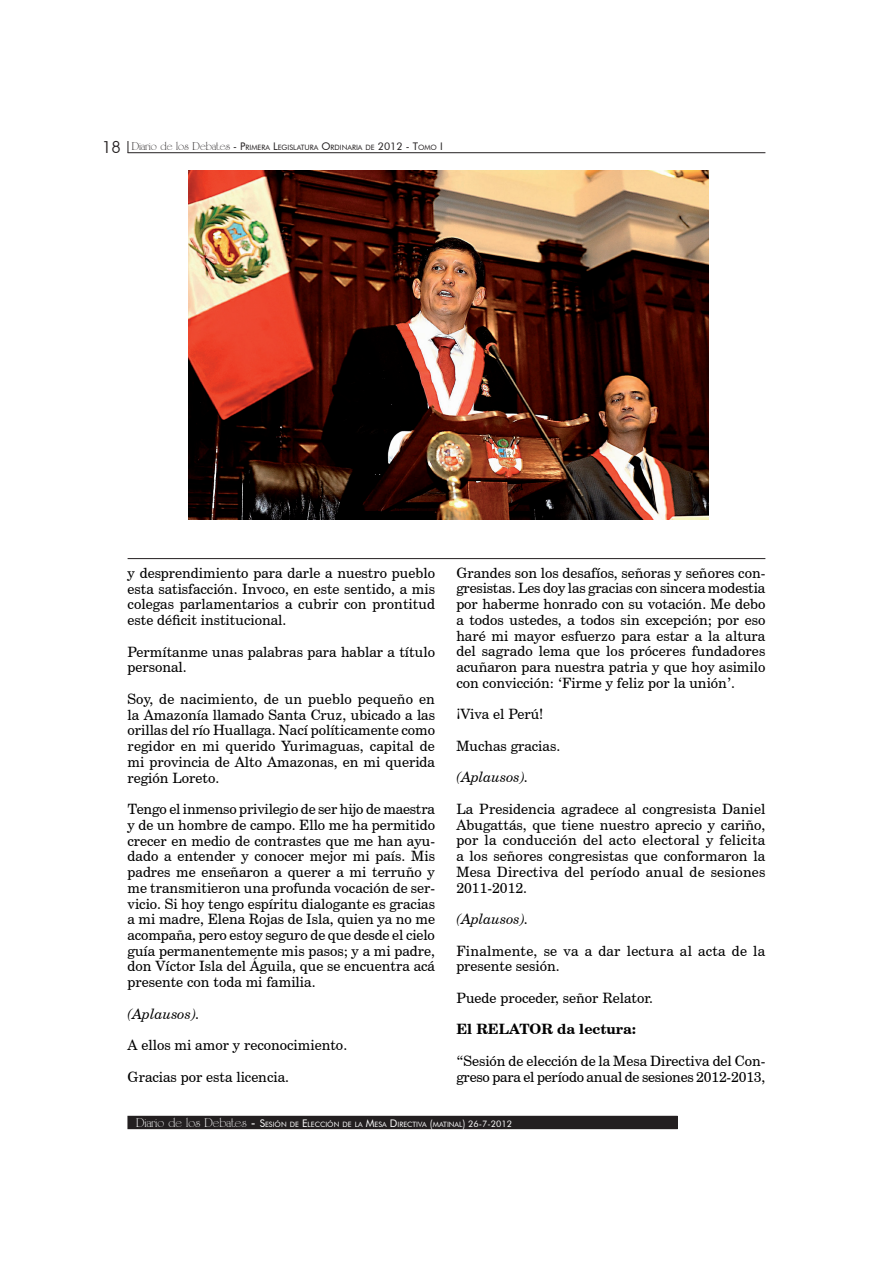
<style>
.page{position:relative;width:893px;height:1263px;background:#fff}
.page>*{position:absolute;margin:0;border:0;box-sizing:border-box;transform-origin:0 0}
.t1{font:16.5px "Avant Garde IT Cby BT";color:#231f20}
.t2{font:14.25px/15.8px "Century Schoolbook BT";color:#000;text-align:justify}
.t3{font:italic 14.25px "Century Schoolbook BT";color:#000}
.t4{font:700 14.25px "Century Schoolbook BT";color:#000}
.t5{font:7.35px "Futura BT";color:#fff}
.t6{font:7.35px "Futura BT";color:#231f20}
.s1{font-family:"University Roman BT";font-size:12px}
.s2{font-size:10.5px}
.s3{font-family:"University Roman BT";font-size:13.5px}
.s4{font-size:13.5px}
.s5{font-size:9px}
</style>
<div class="page">
<hr style="left:128px;top:152px;width:637px;height:1px;background:#231f20">
<svg style="left:128px;top:141px;width:1px;height:12px"></svg>
<div style="left:128px;top:1116px;width:549px;height:13px;background:#231f20"></div>
<hr style="left:128px;top:558px;width:637px;height:1px;background:#231f20">
<img style="left:188px;top:170px;width:520px;height:350px">
<p class="t1" style="left:102px;top:137px;width:20px">18</p>
<p class="t6" style="left:132px;top:143px;width:311px"><span class="s1">Diario de los Debates</span> <span class="s2">-</span> <span class="s2">P</span>RIMERA <span class="s2">L</span>EGISLATURA <span class="s2">O</span>RDINARIA DE <span class="s2">2012 - T</span>OMO <span class="s2">I</span></p>
<p class="t2" style="left:128px;top:564px;width:309px">y desprendimiento para darle a nuestro pueblo esta satisfacción. Invoco, en este sentido, a mis colegas parlamentarios a cubrir con prontitud este déficit institucional.</p>
<p class="t2" style="left:128px;top:643px;width:309px">Permítanme unas palabras para hablar a título personal.</p>
<p class="t2" style="left:128px;top:690px;width:309px">Soy, de nacimiento, de un pueblo pequeño en la Amazonía llamado Santa Cruz, ubicado a las orillas del río Huallaga. Nací políticamente como regidor en mi querido Yurimaguas, capital de mi provincia de Alto Amazonas, en mi querida región Loreto.</p>
<p class="t2" style="left:128px;top:801px;width:309px">Tengo el inmenso privilegio de ser hijo de maestra y de un hombre de campo. Ello me ha permitido crecer en medio de contrastes que me han ayu&shy;dado a entender y conocer mejor mi país. Mis padres me enseñaron a querer a mi terruño y me transmitieron una profunda vocación de ser&shy;vicio. Si hoy tengo espíritu dialogante es gracias a mi madre, Elena Rojas de Isla, quien ya no me acompaña, pero estoy seguro de que desde el cielo guía permanentemente mis pasos; y a mi padre, don Víctor Isla del Águila, que se encuentra acá presente con toda mi familia.</p>
<p class="t3" style="left:128px;top:1004px;width:74px">(Aplausos).</p>
<p class="t2" style="left:128px;top:1037px;width:221px">A ellos mi amor y reconocimiento.</p>
<p class="t2" style="left:128px;top:1068px;width:163px">Gracias por esta licencia.</p>
<p class="t2" style="left:456px;top:564px;width:311px">Grandes son los desafíos, señoras y señores con&shy;gresistas. Les doy las gracias con sincera modestia por haberme honrado con su votación. Me debo a todos ustedes, a todos sin excepción; por eso haré mi mayor esfuerzo para estar a la altura del sagrado lema que los próceres fundadores acuñaron para nuestra patria y que hoy asimilo con convicción: ‘Firme y feliz por la unión’.</p>
<p class="t2" style="left:456px;top:706px;width:89px">¡Viva el Perú!</p>
<p class="t2" style="left:456px;top:737px;width:105px">Muchas gracias.</p>
<p class="t3" style="left:456px;top:767px;width:74px">(Aplausos).</p>
<p class="t2" style="left:456px;top:800px;width:311px">La Presidencia agradece al congresista Daniel Abugattás, que tiene nuestro aprecio y cariño, por la conducción del acto electoral y felicita a los señores congresistas que conformaron la Mesa Directiva del período anual de sesiones 2011-2012.</p>
<p class="t3" style="left:456px;top:909px;width:74px">(Aplausos).</p>
<p class="t2" style="left:456px;top:942px;width:310px">Finalmente, se va a dar lectura al acta de la presente sesión.</p>
<p class="t2" style="left:456px;top:989px;width:198px">Puede proceder, señor Relator.</p>
<p class="t4" style="left:456px;top:1019px;width:182px">El RELATOR da lectura:</p>
<p class="t2" style="left:456px;top:1052px;width:311px">“Sesión de elección de la Mesa Directiva del Con&shy;greso para el período anual de sesiones 2012-2013,</p>
<p class="t5" style="left:136px;top:1119px;width:377px"><span class="s3">Diario de los Debates</span> <span class="s4">-</span> <span class="s2">S</span>ESIÓN DE <span class="s2">E</span> LECCIÓN DE LA <span class="s2">M</span>ESA <span class="s2">D</span> IRECTIVA <span class="s2">(</span>MATINAL<span class="s2">)</span> <span class="s5">26-7-2012</span></p>
</div>
